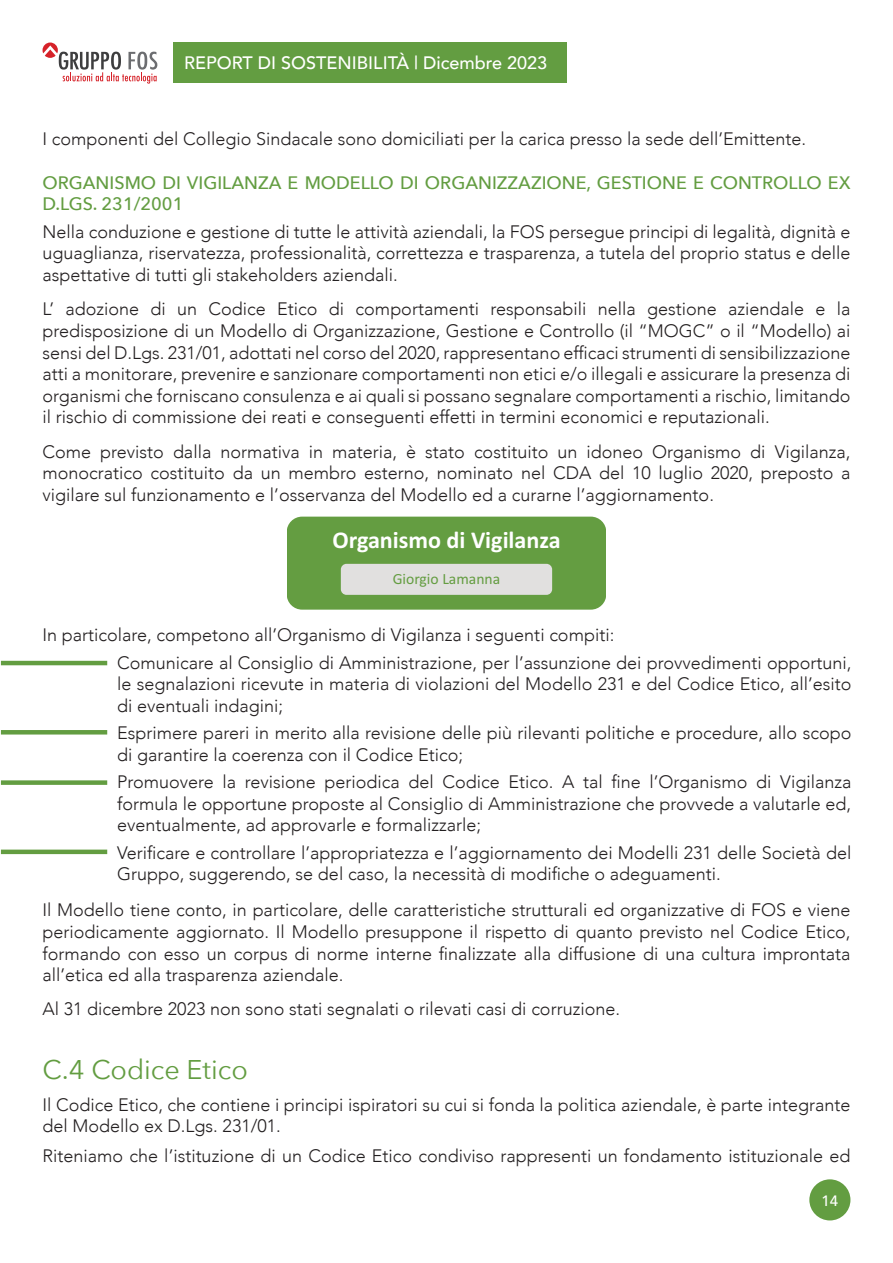
<style>
.page{position:relative;width:893px;height:1263px;background:#fff}
.page>*{position:absolute;margin:0;border:0;box-sizing:border-box;transform-origin:0 0}
.t1{font:27px "Avenir Next";color:#639d41}
.t2{font:700 24.15px "Calibri";color:#fff}
.t3{font:300 18px/21.6px "Avenir";color:#231f20;text-align:justify}
.t4{font:500 18px/21.6px "Avenir Next";color:#639d41}
.t5{font:500 18px "Avenir";color:#fff}
.t6{font:15.6px "Calibri";color:#649d41}
.t7{font:500 15px "Avenir";color:#fff}
</style>
<div class="page">
<div style="left:173px;top:43px;width:394px;height:40px;background:#639d41"></div>
<div style="left:809px;top:1179px;width:41px;height:41px;background:#639d41;border-radius:50%"></div>
<svg style="left:43px;top:43px;width:114px;height:41px"></svg>
<div style="left:287px;top:517px;width:319px;height:93px;background:#649d41;border-radius:15px"></div>
<div style="left:341px;top:564px;width:211px;height:31px;background:#e1e0df;border-radius:6px"></div>
<hr style="left:1px;top:661px;width:106px;height:4px;background:#639d41">
<div style="left:1px;top:780px;width:106px;height:5px;background:#639d41"></div>
<hr style="left:1px;top:730px;width:106px;height:4px;background:#639d41">
<div style="left:1px;top:849px;width:106px;height:5px;background:#639d41"></div>
<p class="t5" style="left:184px;top:47px;width:364px">REPORT DI SOSTENIBILITÀ | Dicembre 2023</p>
<p class="t3" style="left:43px;top:128px;width:765px">I componenti del Collegio Sindacale sono domiciliati per la carica presso la sede dell’Emittente.</p>
<p class="t4" style="left:43px;top:171px;width:810px">ORGANISMO DI VIGILANZA E MODELLO DI ORGANIZZAZIONE, GESTIONE E CONTROLLO EX<br>D.LGS. 231/2001</p>
<p class="t3" style="left:43px;top:221px;width:809px">Nella conduzione e gestione di tutte le attività aziendali, la FOS persegue principi di legalità, dignità e uguaglianza, riservatezza, professionalità, correttezza e trasparenza, a tutela del proprio status e delle aspettative di tutti gli stakeholders aziendali.</p>
<p class="t3" style="left:43px;top:298px;width:809px">L’ adozione di un Codice Etico di comportamenti responsabili nella gestione aziendale e la predisposizione di un Modello di Organizzazione, Gestione e Controllo (il “MOGC” o il “Modello) ai sensi del D.Lgs. 231/01, adottati nel corso del 2020, rappresentano efficaci strumenti di sensibilizzazione atti a monitorare, prevenire e sanzionare comportamenti non etici e/o illegali e assicurare la presenza di organismi che forniscano consulenza e ai quali si possano segnalare comportamenti a rischio, limitando il rischio di commissione dei reati e conseguenti effetti in termini economici e reputazionali.</p>
<p class="t3" style="left:43px;top:441px;width:809px">Come previsto dalla normativa in materia, è stato costituito un idoneo Organismo di Vigilanza, monocratico costituito da un membro esterno, nominato nel CDA del 10 luglio 2020, preposto a vigilare sul funzionamento e l’osservanza del Modello ed a curarne l’aggiornamento.</p>
<h2 class="t2" style="left:332px;top:523px;width:230px">Organismo di Vigilanza</h2>
<p class="t6" style="left:393px;top:568px;width:109px">Giorgio Lamanna</p>
<p class="t3" style="left:43px;top:624px;width:573px">In particolare, competono all’Organismo di Vigilanza i seguenti compiti:</p>
<p class="t3" style="left:117px;top:651px;width:736px">Comunicare al Consiglio di Amministrazione, per l’assunzione dei provvedimenti opportuni, le segnalazioni ricevute in materia di violazioni del Modello 231 e del Codice Etico, all’esito di eventuali indagini;</p>
<p class="t3" style="left:117px;top:722px;width:736px">Esprimere pareri in merito alla revisione delle più rilevanti politiche e procedure, allo scopo di garantire la coerenza con il Codice Etico;</p>
<p class="t3" style="left:117px;top:771px;width:736px">Promuovere la revisione periodica del Codice Etico. A tal fine l’Organismo di Vigilanza formula le opportune proposte al Consiglio di Amministrazione che provvede a valutarle ed, eventualmente, ad approvarle e formalizzarle;</p>
<p class="t3" style="left:117px;top:842px;width:736px">Verificare e controllare l’appropriatezza e l’aggiornamento dei Modelli 231 delle Società del<br>Gruppo, suggerendo, se del caso, la necessità di modifiche o adeguamenti.</p>
<p class="t3" style="left:43px;top:899px;width:809px">Il Modello tiene conto, in particolare, delle caratteristiche strutturali ed organizzative di FOS e viene periodicamente aggiornato. Il Modello presuppone il rispetto di quanto previsto nel Codice Etico, formando con esso un corpus di norme interne finalizzate alla diffusione di una cultura improntata all’etica ed alla trasparenza aziendale.</p>
<p class="t3" style="left:43px;top:998px;width:579px">Al 31 dicembre 2023 non sono stati segnalati o rilevati casi di corruzione.</p>
<h1 class="t1" style="left:43px;top:1047px;width:207px">C.4 Codice Etico</h1>
<p class="t3" style="left:43px;top:1093px;width:809px">Il Codice Etico, che contiene i principi ispiratori su cui si fonda la politica aziendale, è parte integrante del Modello ex D.Lgs. 231/01.</p>
<p class="t3" style="left:43px;top:1145px;width:809px">Riteniamo che l’istituzione di un Codice Etico condiviso rappresenti un fondamento istituzionale ed</p>
<p class="t7" style="left:822px;top:1188px;width:18px">14</p>
</div>
